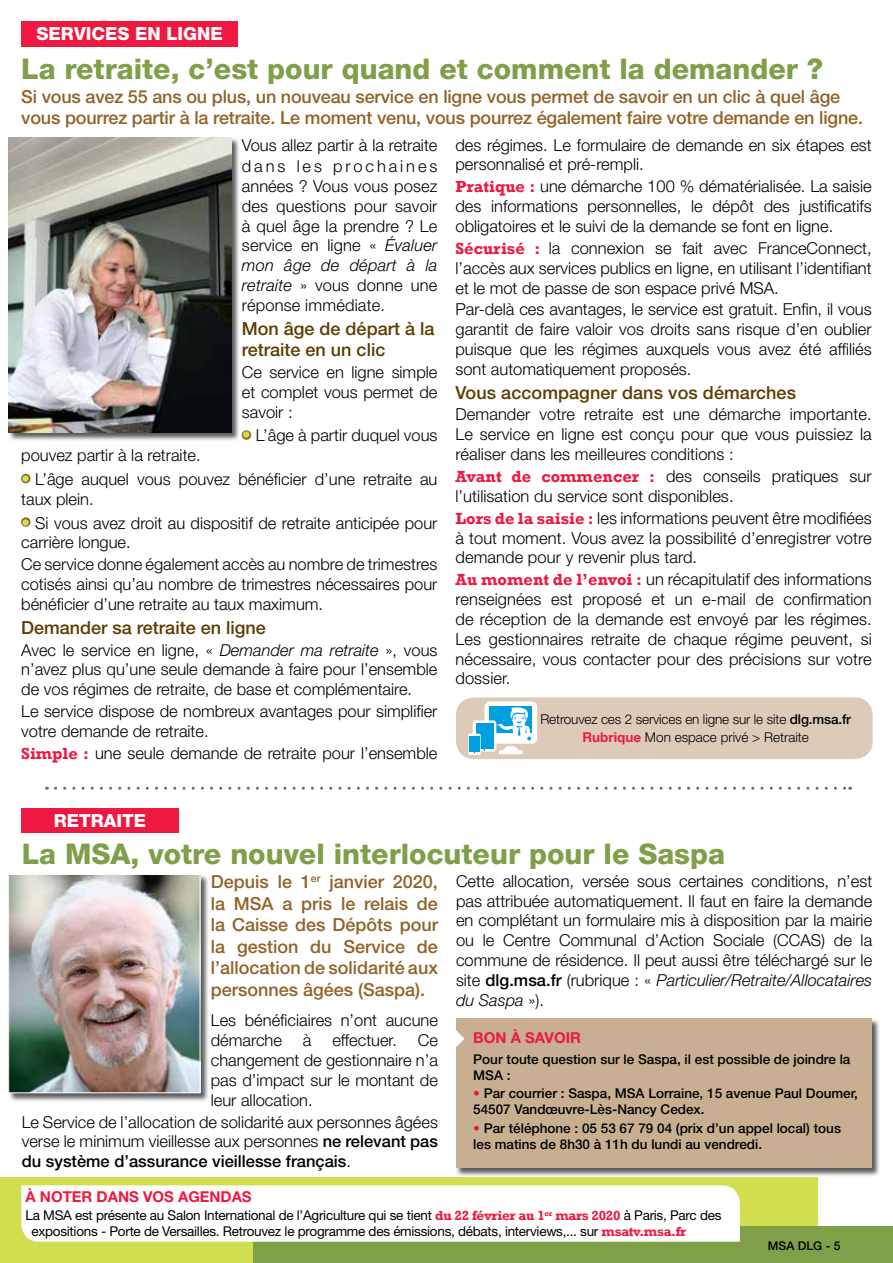
<style>
.page{position:relative;width:893px;height:1263px;background:#fff}
.page>*{position:absolute;margin:0;border:0;box-sizing:border-box;transform-origin:0 0}
.t1{font:800 28.5px "Helvetica Neue LT Std";color:#7f9f49}
.t2{font:500 18px/21.6px "Helvetica Neue LT Std";letter-spacing:-.01em;color:#926228}
.t3{font:500 18px/21.6px "Helvetica Neue LT Std";color:#5c3d00}
.t4{font:800 18px "Helvetica Neue LT Std";color:#fff}
.t5{font:300 16.5px/19.8px "Helvetica Neue LT Std";color:#000;text-align:justify}
.t6{font:700 15px "Helvetica Neue LT Std";color:#ed1941}
.t7{font:500 13.5px/16.2px "Helvetica Neue LT Std";color:#000}
.t8{font:13.5px/16.2px "Helvetica Neue LT Std";letter-spacing:-.02em;color:#000}
.t9{font:300 13.5px/18.3px "Helvetica Neue LT Std";letter-spacing:-.01em;color:#000;text-align:center}
.t10{font:500 12px "Helvetica Neue LT Std";color:#000}
.s1{font-style:italic}
.s2{font-size:18px;color:#d1de4f}
.s3{font-family:"Rockwell";font-weight:700;color:#ed1941}
.s4{font-weight:500}
.s5{font-weight:700;color:#ed1941}
.s6{color:#ed1941}
</style>
<div class="page">
<div style="left:0;top:1178px;width:818px;height:85px;background:#d1de4f"></div>
<div style="left:254px;top:1226px;width:639px;height:37px;background:#7f9f49"></div>
<div style="left:242px;top:430px;width:9px;height:10px;border:3px solid #926228;border-radius:50%"></div>
<div style="left:21px;top:474px;width:9px;height:9px;border:3px solid #926228;border-radius:50%"></div>
<div style="left:21px;top:517px;width:9px;height:10px;border:3px solid #926228;border-radius:50%"></div>
<div style="left:8px;top:138px;width:233px;height:304px;background:#000;opacity:.65"></div>
<img style="left:9px;top:138px;width:222px;height:295px">
<svg style="left:55px;top:787px;width:796px;height:3px"></svg>
<div style="left:21px;top:1185px;width:719px;height:57px;background:#fff"></div>
<div style="left:21px;top:21px;width:217px;height:26px;background:#ed1941"></div>
<div style="left:456px;top:697px;width:417px;height:62px;background:#decbb7;border-radius:18px"></div>
<svg style="left:468px;top:734px;width:13px;height:21px"></svg>
<div style="left:469px;top:736px;width:11px;height:15px;background:#009fdf"></div>
<svg style="left:473px;top:701px;width:64px;height:53px"></svg>
<div style="left:21px;top:808px;width:158px;height:25px;background:#ed1941"></div>
<div style="left:8px;top:874px;width:201px;height:228px;background:#000;opacity:.65"></div>
<img style="left:11px;top:876px;width:187px;height:215px">
<div style="left:9px;top:874px;width:191px;height:219px;border:1px solid #fff"></div>
<div style="left:456px;top:1018px;width:425px;height:159px;background:#000;opacity:.65"></div>
<div style="left:456px;top:1018px;width:416px;height:149px;background:#c9af92"></div>
<svg style="left:456px;top:1030px;width:8px;height:17px"></svg>
<p class="t4" style="left:37px;top:23px;width:25px">SERVICE</p>
<p class="t4" style="left:117px;top:23px;width:61px">S EN LIGNE</p>
<h1 class="t1" style="left:21px;top:51px;width:803px">La retraite, c’est pour quand et comment la demander ?</h1>
<p class="t2" style="left:21px;top:85px;width:843px">Si vous avez 55 ans ou plus, un nouveau service en ligne vous permet de savoir en un clic à quel âge vous pourrez partir à la retraite. Le moment venu, vous pourrez également faire votre demande en ligne.</p>
<p class="t5" style="left:242px;top:134px;width:197px;line-height:21.6px">Vous allez partir à la retraite dans les prochaines</p>
<p class="t5" style="left:242px;top:176px;width:197px">années ? Vous vous posez des questions pour savoir à quel âge la prendre ? Le service en ligne « <span class="s1">Évaluer mon âge de départ à la retraite</span> » vous donne une réponse immédiate.</p>
<p class="t3" style="left:242px;top:317px;width:194px">Mon âge de départ à la retraite en un clic</p>
<p class="t5" style="left:242px;top:362px;width:197px">Ce service en ligne simple et complet vous permet de savoir :</p>
<p class="t5" style="left:242px;top:425px;width:197px"><span class="s2">•</span> L’âge à partir duquel vous</p>
<p class="t5" style="left:21px;top:445px;width:181px">pouvez partir à la retraite.</p>
<p class="t5" style="left:21px;top:469px;width:418px"><span class="s2">•</span> L’âge auquel vous pouvez bénéficier d’une retraite au taux plein.</p>
<p class="t5" style="left:21px;top:512px;width:418px"><span class="s2">•</span> Si vous avez droit au dispositif de retraite anticipée pour carrière longue.</p>
<p class="t5" style="left:21px;top:554px;width:418px">Ce service donne également accès au nombre de trimestres cotisés ainsi qu’au nombre de trimestres nécessaires pour bénéficier d’une retraite au taux maximum.</p>
<p class="t3" style="left:21px;top:616px;width:246px">Demander sa retraite en ligne</p>
<p class="t5" style="left:21px;top:639px;width:418px">Avec le service en ligne, « <span class="s1">Demander ma retraite</span> », vous n’avez plus qu’une seule demande à faire pour l’ensemble de vos régimes de retraite, de base et complémentaire.</p>
<p class="t5" style="left:21px;top:701px;width:418px">Le service dispose de nombreux avantages pour simplifier votre demande de retraite.</p>
<p class="t5" style="left:21px;top:743px;width:418px"><span class="s3">Simple :</span> une seule demande de retraite pour l’ensemble</p>
<p class="t5" style="left:455px;top:135px;width:418px">des régimes. Le formulaire de demande en six étapes est personnalisé et pré-rempli.</p>
<p class="t5" style="left:455px;top:176px;width:418px"><span class="s3">Pratique :</span> une démarche 100 % dématérialisée. La saisie des informations personnelles, le dépôt des justificatifs obligatoires et le suivi de la demande se font en ligne.</p>
<p class="t5" style="left:455px;top:238px;width:418px"><span class="s3">Sécurisé :</span> la connexion se fait avec FranceConnect, l’accès aux services publics en ligne, en utilisant l’identifiant et le mot de passe de son espace privé MSA.</p>
<p class="t5" style="left:455px;top:299px;width:418px">Par-delà ces avantages, le service est gratuit. Enfin, il vous garantit de faire valoir vos droits sans risque d’en oublier puisque que les régimes auxquels vous avez été affiliés sont automatiquement proposés.</p>
<p class="t3" style="left:455px;top:381px;width:342px">Vous accompagner dans vos démarches</p>
<p class="t5" style="left:455px;top:404px;width:418px">Demander votre retraite est une démarche importante.<br>Le service en ligne est conçu pour que vous puissiez la réaliser dans les meilleures conditions :</p>
<p class="t5" style="left:455px;top:466px;width:418px"><span class="s3">Avant de commencer :</span> des conseils pratiques sur l’utilisation du service sont disponibles.</p>
<p class="t5" style="left:455px;top:508px;width:418px"><span class="s3">Lors de la saisie :</span> les informations peuvent être modifiées à tout moment. Vous avez la possibilité d’enregistrer votre demande pour y revenir plus tard.</p>
<p class="t5" style="left:455px;top:569px;width:418px"><span class="s3">Au moment de l’envoi :</span> un récapitulatif des informations renseignées est proposé et un e-mail de confirmation de réception de la demande est envoyé par les régimes.<br>Les gestionnaires retraite de chaque régime peuvent, si nécessaire, vous contacter pour des précisions sur votre dossier.</p>
<p class="t9" style="left:540px;top:710px;width:312px">Retrouvez ces 2 services en ligne sur le site <span class="s4">dlg.msa.fr<br></span><span class="s5">RUBRIQUE</span> Mon espace privé &gt; Retraite</p>
<p class="t4" style="left:54px;top:810px;width:13px">RETRAITE</p>
<h1 class="t1" style="left:22px;top:837px;width:705px">La MSA, votre nouvel interlocuteur pour le Saspa</h1>
<p class="t2" style="left:211px;top:870px;width:229px;text-align:justify">Depuis le 1<sup>er</sup> janvier 2020, la MSA a pris le relais de la Caisse des Dépôts pour la gestion du Service de l’allocation de solidarité aux personnes âgées (Saspa).</p>
<p class="t5" style="left:211px;top:1010px;width:229px">Les bénéficiaires n’ont aucune démarche</p>
<p class="t5" style="left:456px;top:871px;width:418px">Cette allocation, versée sous certaines conditions, n’est pas attribuée automatiquement. Il faut en faire la demande en complétant un formulaire mis à disposition par la mairie ou le Centre Communal d’Action Sociale (CCAS) de la commune de résidence. Il peut aussi être téléchargé sur le site <span class="s4">dlg.msa.fr</span> (rubrique : « <span class="s1">Particulier/Retraite/Allocataires du Saspa</span> »).</p>
<p class="t6" style="left:473px;top:1029px;width:109px">BON À SAVOI R</p>
<p class="t7" style="left:473px;top:1051px;width:379px">Pour toute question sur le Saspa, il est possible de joindre la<br>MSA :</p>
<p class="t7" style="left:473px;top:1085px;width:386px"><span class="s6">•</span> Par courrier : Saspa, MSA Lorraine, 15 avenue Paul Doumer,<br>54507 Vandœuvre-Lès-Nancy Cedex.</p>
<p class="t7" style="left:473px;top:1120px;width:369px"><span class="s6">•</span> Par téléphone : 05 53 67 79 04 (prix d’un appel local) tous les matins de 8h30 à 11h du lundi au vendredi.</p>
<p class="t5" style="left:211px;top:1030px;width:229px;text-indent:207px">Ce changement de gestionnaire n’a pas d’impact sur le montant de leur allocation.</p>
<p class="t5" style="left:22px;top:1111px;width:418px">Le Service de l’allocation de solidarité aux personnes âgées verse le minimum vieillesse aux personnes <span class="s4">ne relevant pas du système d’assurance vieillesse français</span>.</p>
<p class="t5" style="left:303px;top:1030px;width:10px">à</p>
<p class="t5" style="left:332px;top:1030px;width:66px">effectuer.</p>
<p class="t6" style="left:26px;top:1187px;width:206px">À NOTER DANS VOS AGENDAS</p>
<p class="t8" style="left:32px;top:1207px;width:691px;text-indent:-6px">La MSA est présente au Salon International de l’Agriculture qui se tient <span class="s3">du 22 février au 1</span><sup>er</sup> <span class="s3">mars 2020</span> à Paris, Parc des expositions - Porte de Versailles. Retrouvez le programme des émissions, débats, interviews,... sur <span class="s3">msatv.msa.fr</span></p>
<p class="t10" style="left:768px;top:1239px;width:74px">MSA DLG - 5</p>
</div>
